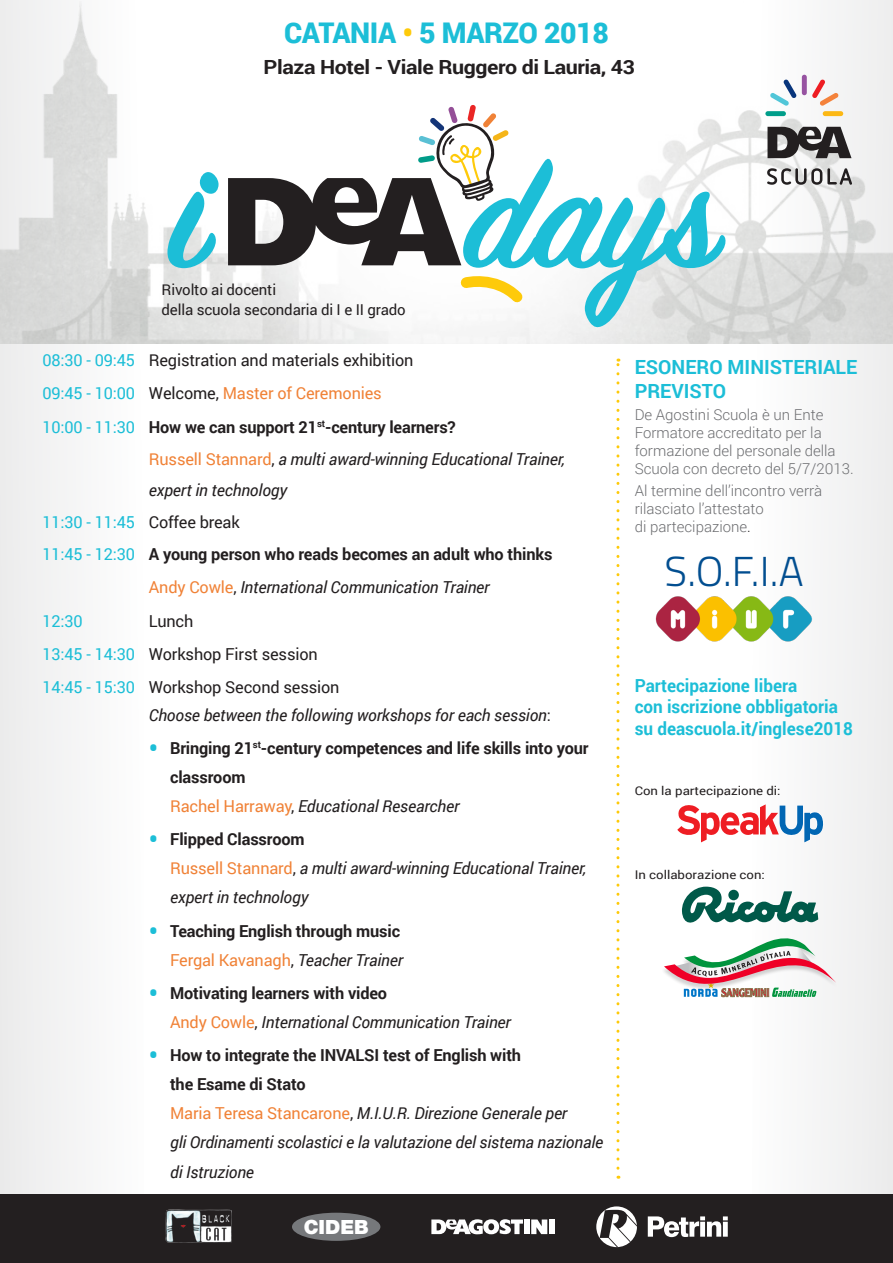
<style>
.page{position:relative;width:893px;height:1263px;background:#fff}
.page>*{position:absolute;margin:0;border:0;box-sizing:border-box;transform-origin:0 0}
.t1{font:300 41.85px "Titillium";color:#024e90}
.t2{font:900 28.5px "Roboto";letter-spacing:-.015em;color:#1cbed7}
.t3{font:900 19.65px "Helvetica Neue LT Std";color:#fff}
.frasi_importanti{font:700 19.5px "Roboto";letter-spacing:-.02em;color:#231f20;scale:1.1 1}
.t4{font:700 19.5px/23.4px "Roboto";color:#1cbed7}
.t5{font:700 18px/21.6px "Roboto";color:#1cbed7;scale:.95 1}
.t6{font:italic 16.5px/29.1px "Roboto";letter-spacing:-.01em;color:#231f20}
.t7{font:700 16.5px/29.1px "Roboto";letter-spacing:-.01em;color:#231f20}
.t8{font:16.5px/33.3px "Roboto";letter-spacing:-.01em;color:#231f20}
.t9{font:16.5px "Roboto";letter-spacing:-.01em;color:#f08237}
.t10{font:16.5px "Roboto";letter-spacing:-.01em;color:#1cbed7}
.t11{font:300 15px/18px "Roboto";color:#6c6d70}
.GRADO_SCUOLA{font:15px/19.5px "Roboto";letter-spacing:-.01em;color:#231f20}
.frasi_importanti-2{font:12px "Roboto";color:#231f20;scale:1.1 1}
.s1{color:#feca0a}
.s2{color:#1cbed7}
.s3{color:#231f20}
.s4{font-weight:400;color:#1cbed7}
.s5{font-style:normal;color:#f08237}
.s6{font-style:normal}
.s7{font-size:25.5px;color:#1cbed7}
.s8{font-weight:400;color:#f08237}
.s9{font-weight:400}
.s10{font-weight:400;font-style:italic}
.s11{font-weight:700;font-style:normal;font-size:25.5px;color:#1cbed7}
.s12{font-weight:700;font-style:normal}
</style>
<div class="page">
<div style="left:753px;top:0;width:140px;height:1263px;background:#f4f4f4"></div>
<div style="left:0;top:0;width:143px;height:1263px;background:#f4f4f5"></div>
<img style="left:0;top:1px;width:893px;height:342px">
<svg style="left:228px;top:105px;width:498px;height:223px"></svg>
<svg style="left:167px;top:172px;width:52px;height:96px"></svg>
<div style="left:0;top:1195px;width:893px;height:68px;background:#231f20"></div>
<svg style="left:767px;top:127px;width:84px;height:31px"></svg>
<svg style="left:767px;top:168px;width:85px;height:17px"></svg>
<div style="left:802px;top:75px;width:5px;height:20px;background:#9753a1;border-radius:2px"></div>
<svg style="left:812px;top:79px;width:27px;height:27px"></svg>
<div style="left:823px;top:111px;width:20px;height:5px;background:#fcb814;border-radius:2px"></div>
<div style="left:765px;top:111px;width:21px;height:5px;background:#009e8a;border-radius:2px"></div>
<svg style="left:770px;top:79px;width:27px;height:27px"></svg>
<div style="left:524px;top:1219px;width:5px;height:15px;background:#fff"></div>
<svg style="left:531px;top:1219px;width:16px;height:15px"></svg>
<div style="left:549px;top:1219px;width:5px;height:15px;background:#fff"></div>
<svg style="left:431px;top:1219px;width:92px;height:15px"></svg>
<svg style="left:648px;top:1216px;width:80px;height:21px"></svg>
<svg style="left:596px;top:1206px;width:41px;height:41px"></svg>
<svg style="left:600px;top:1210px;width:37px;height:37px"></svg>
<img style="left:166px;top:1209px;width:66px;height:34px">
<div style="left:292px;top:1213px;width:88px;height:28px;background:#76787b;border-radius:50%"></div>
<img style="left:655px;top:591px;width:157px;height:51px">
<svg style="left:616px;top:359px;width:3px;height:809px"></svg>
<svg style="left:677px;top:804px;width:146px;height:39px"></svg>
<svg style="left:682px;top:887px;width:136px;height:35px"></svg>
<div style="left:728px;top:890px;width:11px;height:10px;background:#005949;border-radius:50%"></div>
<svg style="left:664px;top:938px;width:172px;height:60px"></svg>
<p class="t2" style="left:284px;top:12px;width:326px">CATANIA <span class="s1">•</span> 5 MARZO 2018</p>
<p class="frasi_importanti" style="left:264px;top:54px;width:339px">Plaza Hotel - Viale Ruggero di Lauria, 43</p>
<p class="GRADO_SCUOLA" style="left:162px;top:279px;width:246px">Rivolto ai docenti<br>della scuola secondaria di I e II grado</p>
<p class="t8" style="left:43px;top:343px;width:372px"><span class="s2">08:30 - 09:45</span> Registration and materials exhibition</p>
<p class="t9" style="left:43px;top:382px;width:341px"><span class="s2">09:45 - 10:00</span> <span class="s3">Welcome,</span> Master of Ceremonies</p>
<p class="t7" style="left:43px;top:412px;width:415px"><span class="s4">10:00 - 11:30</span> How we can support 21<sup>st</sup>-century learners?</p>
<p class="t6" style="left:149px;top:443px;width:418px"><span class="s5">Russell Stannard</span><span class="s6">,</span> a multi award-winning Educational Trainer,</p>
<p class="t6" style="left:149px;top:475px;width:140px">expert in technology</p>
<p class="t10" style="left:43px;top:511px;width:199px">11:30 - 11:45 <span class="s3">Coffee break</span></p>
<p class="t7" style="left:43px;top:539px;width:511px"><span class="s4">11:45 - 12:30</span> A young person who reads becomes an adult who thinks</p>
<p class="t6" style="left:149px;top:572px;width:342px"><span class="s5">Andy Cowle</span><span class="s6">,</span> International Communication Trainer</p>
<p class="t10" style="left:43px;top:609px;width:42px">12:30</p>
<p class="t8" style="left:43px;top:604px;width:298px;text-indent:106px">Lunch<br><span class="s2">13:45 - 14:30</span> Workshop First session<br><span class="s2">14:45 - 15:30</span> Workshop Second session</p>
<p class="t6" style="left:149px;top:699px;width:404px">Choose between the following workshops for each session<span class="s6">:</span></p>
<p class="t7" style="left:170px;top:733px;width:420px;text-indent:-21px"><span class="s7">•</span> Bringing 21<sup>st</sup>-century competences and life skills into your classroom<br><span class="s8">Rachel Harraway</span><span class="s9">,</span> <span class="s10">Educational Researcher</span></p>
<p class="t6" style="left:170px;top:824px;width:418px;text-indent:-21px"><span class="s11">•</span> <span class="s12">Flipped Classroom<br></span><span class="s5">Russell Stannard</span><span class="s6">,</span> a multi award-winning Educational Trainer, expert in technology</p>
<p class="t7" style="left:149px;top:915px;width:256px;text-align:right"><span class="s7">•</span> Teaching English through music<br><span class="s8">Fergal Kavanagh</span><span class="s9">,</span> <span class="s10">Teacher Trainer</span></p>
<p class="t6" style="left:170px;top:978px;width:342px;text-indent:-21px"><span class="s11">•</span> <span class="s12">Motivating learners with video<br></span><span class="s5">Andy Cowle</span><span class="s6">,</span> International Communication Trainer</p>
<p class="t6" style="left:170px;top:1040px;width:435px;text-indent:-21px"><span class="s11">•</span> <span class="s12">How to integrate the INVALSI test of English with<br>the Esame di Stato<br></span><span class="s5">Maria Teresa Stancarone</span><span class="s6">,</span> M.I.U.R. Direzione Generale per<br>gli Ordinamenti scolastici e la valutazione del sistema nazionale di Istruzione</p>
<p class="t3" style="left:304px;top:1215px;width:67px">CIDEB</p>
<p class="t4" style="left:635px;top:355px;width:224px">ESONERO MINISTERIALE<br>PREVISTO</p>
<p class="t11" style="left:635px;top:405px;width:221px">De Agostini Scuola è un Ente<br>Formatore accreditato per la formazione del personale della<br>Scuola con decreto del 5/7/2013.</p>
<p class="t11" style="left:635px;top:481px;width:189px">Al termine dell’incontro verrà rilasciato l’attestato<br>di partecipazione<span class="s3">.</span></p>
<p class="t1" style="left:665px;top:541px;width:140px">S.O.F.I.A</p>
<p class="t5" style="left:635px;top:674px;width:231px">Partecipazione libera<br>con iscrizione obbligatoria su deascuola.it/inglese2018</p>
<p class="frasi_importanti-2" style="left:635px;top:782px;width:134px">Con la partecipazione di:</p>
<p class="frasi_importanti-2" style="left:635px;top:866px;width:120px">In collaborazione con:</p>
</div>
